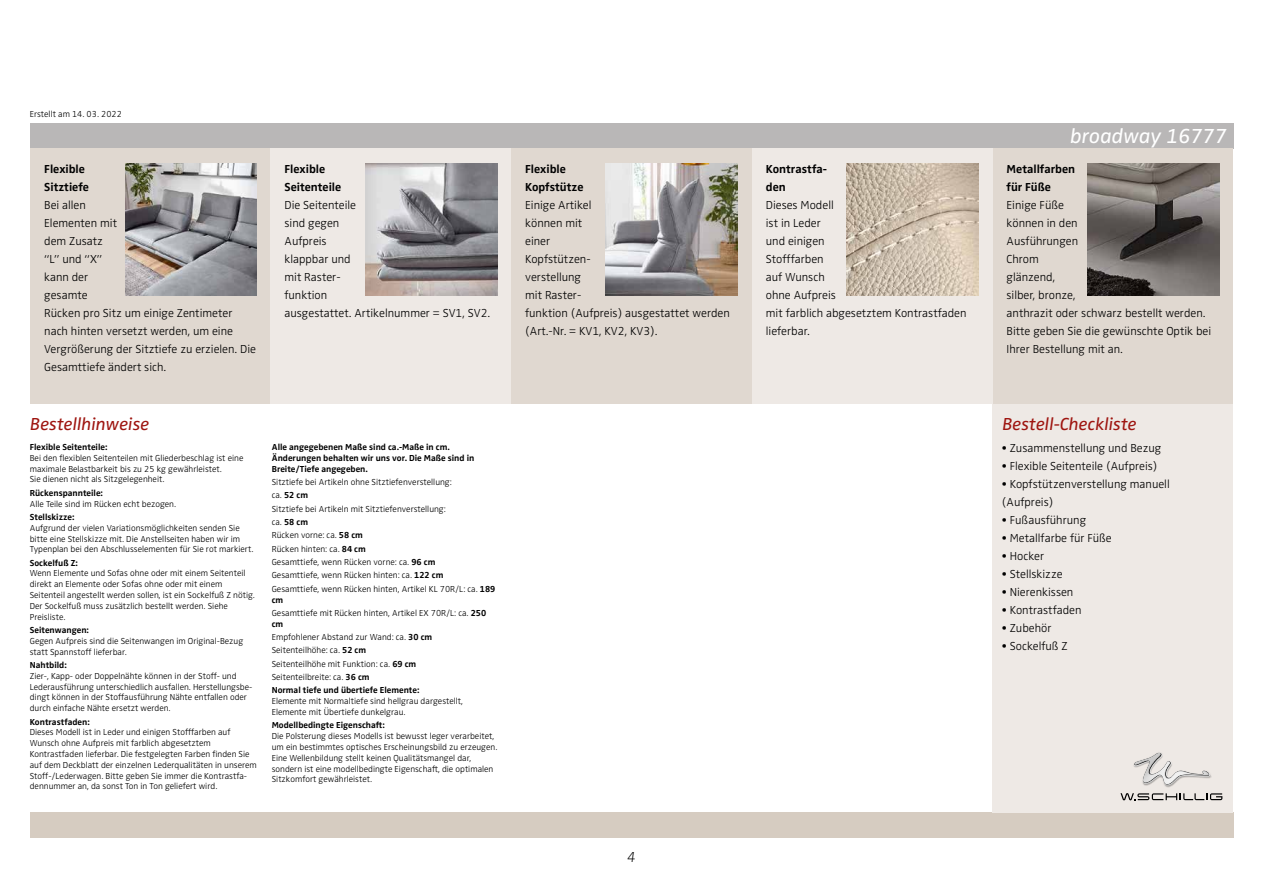
<style>
.page{position:relative;width:1263px;height:893px;background:#fff}
.page>*{position:absolute;margin:0;border:0;box-sizing:border-box;transform-origin:0 0}
.t1{font:italic 21px "Zwo Pro";color:#fff}
.t2{font:italic 18px "Zwo Pro";color:#9e1510}
.t3{font:italic 300 expanded 15px "Zwo Pro";color:#000}
.t4{font:300 12px/18px "Zwo Pro";color:#000}
.t5{font:700 12px/18px "Zwo Pro";color:#000}
.t6{font:300 9px/10.8px "Zwo Pro";color:#000}
.t7{font:700 9px/10.8px "Zwo Pro";color:#000}
.s1{font-weight:700}
</style>
<div class="page">
<div style="left:30px;top:123px;width:1203px;height:26px;background:#b9b7b7"></div>
<div style="left:30px;top:812px;width:1203px;height:26px;background:#d6ccc1"></div>
<div style="left:30px;top:149px;width:240px;height:255px;background:#e0d8d0"></div>
<div style="left:992px;top:404px;width:241px;height:408px;background:#eee9e5"></div>
<div style="left:992px;top:149px;width:241px;height:255px;background:#e0d8d0"></div>
<div style="left:752px;top:149px;width:240px;height:255px;background:#eee9e5"></div>
<div style="left:511px;top:149px;width:241px;height:255px;background:#e0d8d0"></div>
<div style="left:270px;top:149px;width:241px;height:255px;background:#eee9e5"></div>
<img style="left:125px;top:164px;width:132px;height:132px">
<img style="left:365px;top:164px;width:132px;height:132px">
<img style="left:606px;top:164px;width:132px;height:132px">
<img style="left:847px;top:164px;width:131px;height:132px">
<img style="left:1087px;top:164px;width:132px;height:132px">
<img style="left:1144px;top:776px;width:68px;height:12px">
<svg style="left:1133px;top:752px;width:78px;height:33px"></svg>
<img style="left:1134px;top:753px;width:75px;height:31px">
<svg style="left:1120px;top:793px;width:102px;height:7px"></svg>
<p class="t6" style="left:30px;top:109px;width:94px">Erstellt am 14. 03. 2022</p>
<h3 class="t5" style="left:44px;top:160px;width:46px">Flexible<br>Sitztiefe</h3>
<h3 class="t4" style="left:44px;top:196px;width:213px">Bei allen<br>Elementen mit<br>dem Zusatz<br>“L” und “X”<br>kann der<br>gesamte<br>Rücken pro Sitz um einige Zentimeter nach hinten versetzt werden, um eine<br>Vergrößerung der Sitztiefe zu erzielen. Die<br>Gesamttiefe ändert sich.</h3>
<h3 class="t5" style="left:284px;top:160px;width:58px">Flexible<br>Seitenteile</h3>
<h3 class="t4" style="left:284px;top:196px;width:207px">Die Seitenteile<br>sind gegen<br>Aufpreis<br>klappbar und<br>mit Raster-<br>funktion<br>ausgestattet. Artikelnummer = SV1, SV2.</h3>
<h2 class="t2" style="left:30px;top:414px;width:121px">Bestellhinweise</h2>
<p class="t7" style="left:30px;top:442px;width:79px">Flexible Seitenteile:</p>
<p class="t6" style="left:30px;top:453px;width:215px">Bei den flexiblen Seitenteilen mit Gliederbeschlag ist eine maximale Belastbarkeit bis zu 25 kg gewährleistet.<br>Sie dienen nicht als Sitzgelegenheit.</p>
<p class="t7" style="left:30px;top:487px;width:75px">Rückenspannteile:</p>
<p class="t6" style="left:30px;top:498px;width:148px">Alle Teile sind im Rücken echt bezogen.</p>
<p class="t7" style="left:30px;top:512px;width:46px">Stellskizze:</p>
<p class="t6" style="left:30px;top:522px;width:225px">Aufgrund der vielen Variationsmöglichkeiten senden Sie bitte eine Stellskizze mit. Die Anstellseiten haben wir im<br>Typenplan bei den Abschlusselementen für Sie rot markiert.</p>
<p class="t7" style="left:30px;top:557px;width:50px">Sockelfuß Z:</p>
<p class="t6" style="left:30px;top:568px;width:226px">Wenn Elemente und Sofas ohne oder mit einem Seitenteil direkt an Elemente oder Sofas ohne oder mit einem Seitenteil angestellt werden sollen, ist ein Sockelfuß Z nötig.<br>Der Sockelfuß muss zusätzlich bestellt werden. Siehe Preisliste.</p>
<p class="t7" style="left:30px;top:625px;width:61px">Seitenwangen:</p>
<p class="t6" style="left:30px;top:636px;width:215px">Gegen Aufpreis sind die Seitenwangen im Original-Bezug statt Spannstoff lieferbar.</p>
<p class="t7" style="left:30px;top:660px;width:38px">Nahtbild:</p>
<p class="t6" style="left:30px;top:671px;width:224px">Zier-, Kapp- oder Doppelnähte können in der Stoff- und Lederausführung unterschiedlich ausfallen. Herstellungsbe&shy;dingt können in der Stoffausführung Nähte entfallen oder durch einfache Nähte ersetzt werden.</p>
<p class="t7" style="left:30px;top:716px;width:61px">Kontrastfaden:</p>
<p class="t6" style="left:30px;top:727px;width:229px">Dieses Modell ist in Leder und einigen Stofffarben auf Wunsch ohne Aufpreis mit farblich abgesetztem Kontrastfaden lieferbar. Die festgelegten Farben finden Sie auf dem Deckblatt der einzelnen Lederqualitäten in unserem Stoff-/Lederwagen. Bitte geben Sie immer die Kontrastfa&shy;dennummer an, da sonst Ton in Ton geliefert wird.</p>
<p class="t7" style="left:272px;top:442px;width:204px">Alle angegebenen Maße sind ca.-Maße in cm.<br>Änderungen behalten wir uns vor. Die Maße sind in<br>Breite/Tiefe angegeben.</p>
<p class="t6" style="left:272px;top:475px;width:225px;line-height:13.4px">Sitztiefe bei Artikeln ohne Sitztiefenverstellung:<br>ca. <span class="s1">52 cm<br></span>Sitztiefe bei Artikeln mit Sitztiefenverstellung:<br>ca. <span class="s1">58 cm<br></span>Rücken vorne: ca. <span class="s1">58 cm<br></span>Rücken hinten: ca. <span class="s1">84 cm<br></span>Gesamttiefe, wenn Rücken vorne: ca. <span class="s1">96 cm<br></span>Gesamttiefe, wenn Rücken hinten: ca. <span class="s1">122 cm<br></span>Gesamttiefe, wenn Rücken hinten, Artikel KL 70R/L: ca. <span class="s1">189</span></p>
<p class="t6" style="left:272px;top:593px;width:216px;line-height:13.4px"><span class="s1">cm<br></span>Gesamttiefe mit Rücken hinten, Artikel EX 70R/L: ca. <span class="s1">250</span></p>
<p class="t6" style="left:272px;top:617px;width:162px;line-height:13.4px"><span class="s1">cm<br></span>Empfohlener Abstand zur Wand: ca. <span class="s1">30 cm<br></span>Seitenteilhöhe: ca. <span class="s1">52 cm<br></span>Seitenteilhöhe mit Funktion: ca. <span class="s1">69 cm<br></span>Seitenteilbreite: ca. <span class="s1">36 cm<br>Normal tiefe und übertiefe Elemente:</span></p>
<p class="t6" style="left:272px;top:696px;width:193px">Elemente mit Normaltiefe sind hellgrau dargestellt,<br>Elemente mit Übertiefe dunkelgrau.</p>
<p class="t7" style="left:272px;top:720px;width:115px">Modellbedingte Eigenschaft:</p>
<p class="t6" style="left:272px;top:731px;width:227px">Die Polsterung dieses Modells ist bewusst leger verarbeitet, um ein bestimmtes optisches Erscheinungsbild zu erzeugen.<br>Eine Wellenbildung stellt keinen Qualitätsmangel dar, sondern ist eine modellbedingte Eigenschaft, die optimalen Sitzkomfort gewährleistet.</p>
<h3 class="t5" style="left:525px;top:160px;width:60px">Flexible<br>Kopfstütze</h3>
<h3 class="t4" style="left:525px;top:196px;width:206px">Einige Artikel<br>können mit<br>einer<br>Kopfstützen-<br>verstellung<br>mit Raster-<br>funktion (Aufpreis) ausgestattet werden (Art.-Nr. = KV1, KV2, KV3).</h3>
<h3 class="t3" style="left:627px;top:848px;width:10px">4</h3>
<h3 class="t5" style="left:766px;top:160px;width:63px">Kontrastfa&shy;den</h3>
<h3 class="t4" style="left:766px;top:196px;width:202px">Dieses Modell<br>ist in Leder<br>und einigen<br>Stofffarben<br>auf Wunsch<br>ohne Aufpreis<br>mit farblich abgesetztem Kontrastfaden lieferbar.</h3>
<h1 class="t1" style="left:1070px;top:124px;width:158px">broadway 16777</h1>
<h3 class="t5" style="left:1006px;top:160px;width:70px">Metallfarben für Füße</h3>
<h3 class="t4" style="left:1006px;top:196px;width:206px">Einige Füße<br>können in den<br>Ausführungen<br>Chrom<br>glänzend,<br>silber, bronze,<br>anthrazit oder schwarz bestellt werden.<br>Bitte geben Sie die gewünschte Optik bei<br>Ihrer Bestellung mit an.</h3>
<h2 class="t2" style="left:1002px;top:414px;width:136px">Bestell-Checkliste</h2>
<h3 class="t4" style="left:1002px;top:440px;width:161px">• Zusammenstellung und Bezug</h3>
<h3 class="t4" style="left:1002px;top:458px;width:157px">• Flexible Seitenteile (Aufpreis)</h3>
<h3 class="t4" style="left:1002px;top:476px;width:169px">• Kopfstützenverstellung manuell (Aufpreis)</h3>
<h3 class="t4" style="left:1002px;top:512px;width:86px">• Fußausführung</h3>
<h3 class="t4" style="left:1002px;top:530px;width:111px">• Metallfarbe für Füße</h3>
<h3 class="t4" style="left:1002px;top:548px;width:44px">• Hocker</h3>
<h3 class="t4" style="left:1002px;top:566px;width:62px">• Stellskizze</h3>
<h3 class="t4" style="left:1002px;top:584px;width:73px">• Nierenkissen</h3>
<h3 class="t4" style="left:1002px;top:602px;width:81px">• Kontrastfaden</h3>
<h3 class="t4" style="left:1002px;top:620px;width:51px">• Zubehör</h3>
<h3 class="t4" style="left:1002px;top:638px;width:67px">• Sockelfuß Z</h3>
</div>
